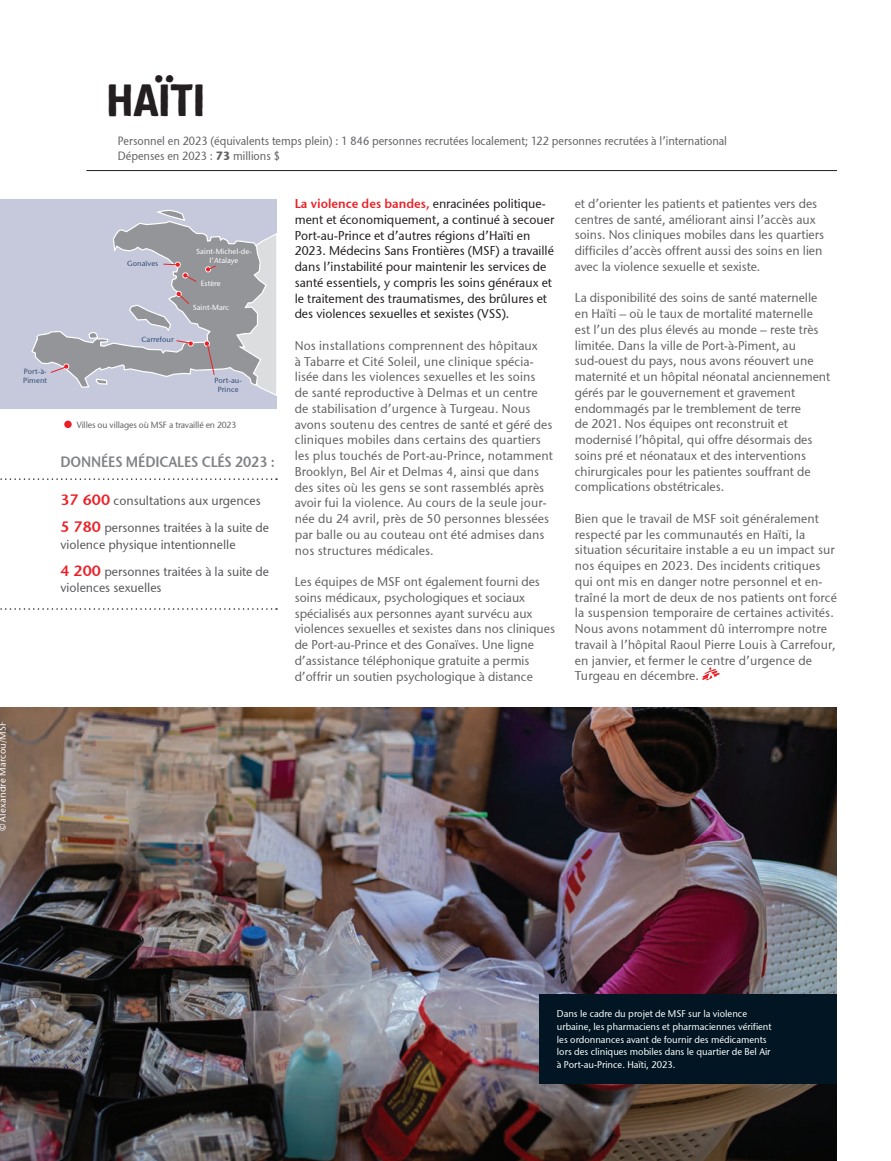
<style>
.page{position:relative;width:891px;height:1161px;background:#fff}
.page>*{position:absolute;margin:0;border:0;box-sizing:border-box;transform-origin:0 0}
.t1{font:45px "Fago Rough Bold Lf";color:#231f20}
.t2{font:15px "Stone Sans Sem ITCTT Semi";letter-spacing:-.01em;color:#808285;scale:.9 1}
.t3{font:12.75px/15.8px "Stone Sans ITCTT Medium";color:#636366;scale:.95 1}
.t4{font:12.75px/15.8px "Stone Sans ITCTT Medium";color:#231f20;scale:.95 1}
.t5{font:12.75px/27.3px "Stone Sans ITCTT Medium";color:#57585a;scale:.95 1}
.t6{font:12.75px "Stone Sans Sem ITCTT Semi";color:#ec1f26;scale:.95 1}
.t7{font:12px/15px "Stone Sans ITCTT Medium";color:#636366;scale:.9 1}
.t8{font:9.75px/12.8px "Stone Sans ITCTT Medium";color:#fff;scale:.95 1}
.t9{font:9.75px "Stone Sans ITCTT Medium";letter-spacing:.02em;color:#fff;scale:.95 1}
.t10{font:9px "Stone Sans ITCTT Medium";letter-spacing:-.015em;color:#636366;scale:.95 1}
.t11{font:7.5px/9px "Stone Sans ITCTT Medium";letter-spacing:.01em;color:#334b76;text-align:center}
.t12{font:7.5px/9px "Stone Sans ITCTT Medium";letter-spacing:.01em;color:#fff;text-align:center}
.s1{font-family:"Stone Sans ITCTT Bold"}
.s2{font-family:"Stone Sans Sem ITCTT Semi";font-size:15px;color:#ec1f26}
.s3{font-family:"Stone Sans ITCTT Medium";color:#231f20}
</style>
<div class="page">
<img style="left:0;top:708px;width:837px;height:453px">
<svg style="left:702px;top:667px;width:18px;height:13px"></svg>
<hr style="left:86px;top:170px;width:751px;height:1px;background:#231f20">
<div style="left:539px;top:994px;width:298px;height:90px;background:#011622"></div>
<svg style="left:0;top:478px;width:277px;height:2px"></svg>
<svg style="left:0;top:608px;width:277px;height:2px"></svg>
<div style="left:64px;top:421px;width:8px;height:7px;background:#ec1f26;border-radius:50%"></div>
<div style="left:0;top:199px;width:277px;height:209px;background:#c5c9db"></div>
<svg style="left:31px;top:209px;width:246px;height:187px"></svg>
<p class="t9" style="left:-4px;top:831px;width:117px;rotate:-90deg">© Alexandre Marcou/MSF</p>
<h1 class="t1" style="left:106px;top:75px;width:101px">HAÏTI</h1>
<p class="t7" style="left:118px;top:134px;width:678px">Personnel en 2023 (équivalents temps plein) : 1 846 personnes recrutées localement; 122 personnes recrutées à l’international<br>Dépenses en 2023 : <span class="s1">73</span> millions $</p>
<p class="t11" style="left:23px;top:367px;width:25px;text-align:left">Port-à-<br>Piment</p>
<p class="t11" style="left:127px;top:258px;width:33px">Gonaïves</p>
<p class="t11" style="left:141px;top:335px;width:34px">Carrefour</p>
<p class="t12" style="left:196px;top:247px;width:57px">Saint-Michel-de&shy;l’Atalaye</p>
<p class="t12" style="left:201px;top:279px;width:22px">Estère</p>
<p class="t12" style="left:193px;top:303px;width:38px">Saint-Marc</p>
<p class="t11" style="left:215px;top:375px;width:29px">Port-au-<br>Prince</p>
<p class="t10" style="left:77px;top:419px;width:170px">Villes ou villages où MSF a travaillé en 2023</p>
<p class="t2" style="left:60px;top:452px;width:240px">DONNÉES MÉDICALES CLÉS 2023 :</p>
<p class="t5" style="left:60px;top:487px;width:221px"><span class="s2">37 600</span> consultations aux urgences<br><span class="s2">5 780</span> personnes traitées à la suite de</p>
<p class="t5" style="left:60px;top:530px;width:221px">violence physique intentionnelle<br><span class="s2">4 200</span> personnes traitées à la suite de</p>
<p class="t5" style="left:60px;top:574px;width:108px">violences sexuelles</p>
<p class="t6" style="left:295px;top:196px;width:265px">La violence des bandes, <span class="s3">enracinées politique-</span></p>
<p class="t4" style="left:295px;top:211px;width:275px">ment et économiquement, a continué à secouer Port-au-Prince et d’autres régions d’Haïti en 2023. Médecins Sans Frontières (MSF) a travaillé dans l’instabilité pour maintenir les services de santé essentiels, y compris les soins généraux et le traitement des traumatismes, des brûlures et des violences sexuelles et sexistes (VSS).</p>
<p class="t3" style="left:295px;top:337px;width:273px">Nos installations comprennent des hôpitaux<br>à Tabarre et Cité Soleil, une clinique spécia&shy;lisée dans les violences sexuelles et les soins<br>de santé reproductive à Delmas et un centre de stabilisation d’urgence à Turgeau. Nous avons soutenu des centres de santé et géré des cliniques mobiles dans certains des quartiers les plus touchés de Port-au-Prince, notamment Brooklyn, Bel Air et Delmas 4, ainsi que dans des sites où les gens se sont rassemblés après avoir fui la violence. Au cours de la seule jour&shy;née du 24 avril, près de 50 personnes blessées par balle ou au couteau ont été admises dans nos structures médicales.</p>
<p class="t3" style="left:295px;top:574px;width:275px">Les équipes de MSF ont également fourni des soins médicaux, psychologiques et sociaux spécialisés aux personnes ayant survécu aux violences sexuelles et sexistes dans nos cliniques de Port-au-Prince et des Gonaïves. Une ligne d’assistance téléphonique gratuite a permis d’offrir un soutien psychologique à distance</p>
<p class="t3" style="left:575px;top:195px;width:264px">et d’orienter les patients et patientes vers des centres de santé, améliorant ainsi l’accès aux soins. Nos cliniques mobiles dans les quartiers difficiles d’accès offrent aussi des soins en lien avec la violence sexuelle et sexiste.</p>
<p class="t3" style="left:575px;top:290px;width:270px">La disponibilité des soins de santé maternelle en Haïti – où le taux de mortalité maternelle est l’un des plus élevés au monde – reste très limitée. Dans la ville de Port-à-Piment, au sud-ouest du pays, nous avons réouvert une maternité et un hôpital néonatal anciennement gérés par le gouvernement et gravement endommagés par le tremblement de terre<br>de 2021. Nos équipes ont reconstruit et modernisé l’hôpital, qui offre désormais des soins pré et néonataux et des interventions chirurgicales pour les patientes souffrant de complications obstétricales.</p>
<p class="t3" style="left:575px;top:510px;width:277px">Bien que le travail de MSF soit généralement respecté par les communautés en Haïti, la situation sécuritaire instable a eu un impact sur nos équipes en 2023. Des incidents critiques qui ont mis en danger notre personnel et en&shy;traîné la mort de deux de nos patients ont forcé la suspension temporaire de certaines activités.<br>Nous avons notamment dû interrompre notre travail à l’hôpital Raoul Pierre Louis à Carrefour, en janvier, et fermer le centre d’urgence de Turgeau en décembre.</p>
<p class="t8" style="left:557px;top:1007px;width:228px">Dans le cadre du projet de MSF sur la violence urbaine, les pharmaciens et pharmaciennes vérifient les ordonnances avant de fournir des médicaments lors des cliniques mobiles dans le quartier de Bel Air à Port-au-Prince. Haïti, 2023.</p>
</div>
